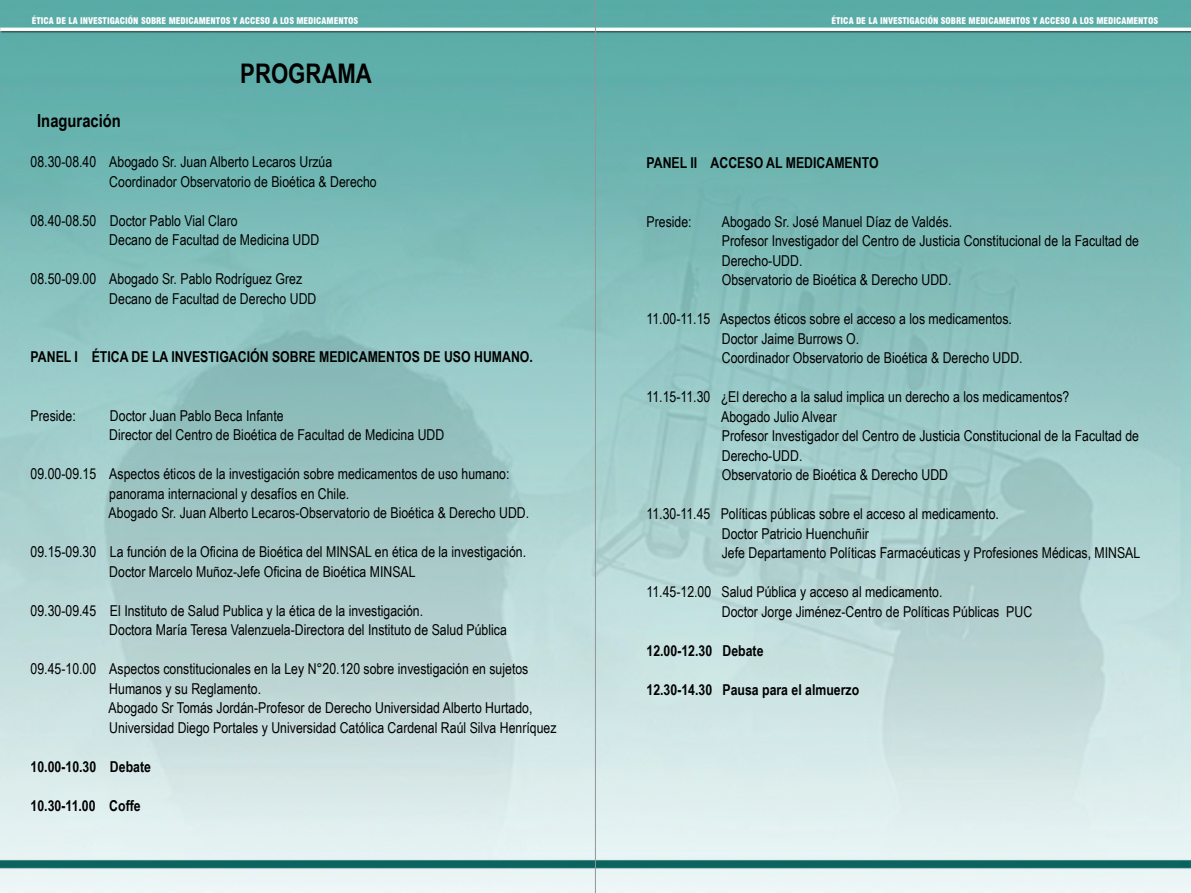
<style>
.page{position:relative;width:1191px;height:893px;background:#fff}
.page>*{position:absolute;margin:0;border:0;box-sizing:border-box;transform-origin:0 0}
.t1{font:700 27px "Arial Narrow";color:#000}
.t2{font:700 18px "Arial Narrow";color:#000}
.t3{font:15px/19.5px "Arial Narrow";color:#000}
.t4{font:700 15px "Arial Narrow";color:#000}
.t5{font:900 condensed 9px "Swiss 721 BT";color:#fff}
</style>
<div class="page">
<img style="left:0;top:0;width:1191px;height:893px">
<hr style="left:595px;top:0;width:1px;height:893px;background:#939598">
<p class="t5" style="left:32px;top:16px;width:328px">ÉTICA DE LA INVESTIGACIÓN SOBRE MEDICAMENTOS Y ACCESO A LOS MEDICAMENTOS</p>
<p class="t2" style="left:37px;top:107px;width:85px">Inaguración</p>
<h1 class="t1" style="left:240px;top:53px;width:133px">PROGRAMA</h1>
<p class="t3" style="left:109px;top:152px;width:269px;text-indent:-79px">08.30-08.40 Abogado Sr. Juan Alberto Lecaros Urzúa<br>Coordinador Observatorio de Bioética &amp; Derecho</p>
<p class="t3" style="left:109px;top:210px;width:211px;text-indent:-79px">08.40-08.50 Doctor Pablo Vial Claro<br>Decano de Facultad de Medicina UDD</p>
<p class="t3" style="left:109px;top:269px;width:209px;text-indent:-79px">08.50-09.00 Abogado Sr. Pablo Rodríguez Grez<br>Decano de Facultad de Derecho UDD</p>
<p class="t4" style="left:31px;top:346px;width:504px">PANEL I ÉTICA DE LA INVESTIGACIÓN SOBRE MEDICAMENTOS DE USO HUMANO.</p>
<p class="t3" style="left:31px;top:405px;width:47px">Preside:</p>
<p class="t3" style="left:109px;top:405px;width:336px">Doctor Juan Pablo Beca Infante<br>Director del Centro de Bioética de Facultad de Medicina UDD</p>
<p class="t3" style="left:109px;top:464px;width:422px;text-indent:-78px">09.00-09.15 Aspectos éticos de la investigación sobre medicamentos de uso humano: panorama internacional y desafíos en Chile.<br>Abogado Sr. Juan Alberto Lecaros-Observatorio de Bioética &amp; Derecho UDD.</p>
<p class="t3" style="left:109px;top:542px;width:418px;text-indent:-79px">09.15-09.30 La función de la Oficina de Bioética del MINSAL en ética de la investigación.<br>Doctor Marcelo Muñoz-Jefe Oficina de Bioética MINSAL</p>
<p class="t3" style="left:109px;top:600px;width:399px;text-indent:-79px">09.30-09.45 El Instituto de Salud Publica y la ética de la investigación.<br>Doctora María Teresa Valenzuela-Directora del Instituto de Salud Pública</p>
<p class="t3" style="left:109px;top:659px;width:449px;text-indent:-78px">09.45-10.00 Aspectos constitucionales en la Ley N°20.120 sobre investigación en sujetos Humanos y su Reglamento.<br>Abogado Sr Tomás Jordán-Profesor de Derecho Universidad Alberto Hurtado, Universidad Diego Portales y Universidad Católica Cardenal Raúl Silva Henríquez</p>
<p class="t4" style="left:31px;top:755px;width:122px">10.00-10.30 Debate</p>
<p class="t4" style="left:31px;top:794px;width:112px">10.30-11.00 Coffe</p>
<p class="t5" style="left:831px;top:16px;width:328px">ÉTICA DE LA INVESTIGACIÓN SOBRE MEDICAMENTOS Y ACCESO A LOS MEDICAMENTOS</p>
<p class="t4" style="left:646px;top:152px;width:233px">PANEL II ACCESO AL MEDICAMENTO</p>
<p class="t3" style="left:646px;top:211px;width:47px">Preside:</p>
<p class="t3" style="left:722px;top:211px;width:419px">Abogado Sr. José Manuel Díaz de Valdés.<br>Profesor Investigador del Centro de Justicia Constitucional de la Facultad de Derecho-UDD.<br>Observatorio de Bioética &amp; Derecho UDD.</p>
<p class="t3" style="left:722px;top:309px;width:302px;text-indent:-75px">11.00-11.15 Aspectos éticos sobre el acceso a los medicamentos.<br>Doctor Jaime Burrows O.<br>Coordinador Observatorio de Bioética &amp; Derecho UDD.</p>
<p class="t3" style="left:721px;top:387px;width:419px;text-indent:-75px">11.15-11.30 ¿El derecho a la salud implica un derecho a los medicamentos?<br>Abogado Julio Alvear<br>Profesor Investigador del Centro de Justicia Constitucional de la Facultad de Derecho-UDD.<br>Observatorio de Bioética &amp; Derecho UDD</p>
<p class="t3" style="left:722px;top:504px;width:420px;text-indent:-75px">11.30-11.45 Políticas públicas sobre el acceso al medicamento.<br>Doctor Patricio Huenchuñir<br>Jefe Departamento Políticas Farmacéuticas y Profesiones Médicas, MINSAL</p>
<p class="t3" style="left:722px;top:582px;width:312px;text-indent:-75px">11.45-12.00 Salud Pública y acceso al medicamento.<br>Doctor Jorge Jiménez-Centro de Políticas Públicas PUC</p>
<p class="t4" style="left:646px;top:639px;width:118px">12.00-12.30 Debate</p>
<p class="t4" style="left:646px;top:678px;width:214px">12.30-14.30 Pausa para el almuerzo</p>
</div>
